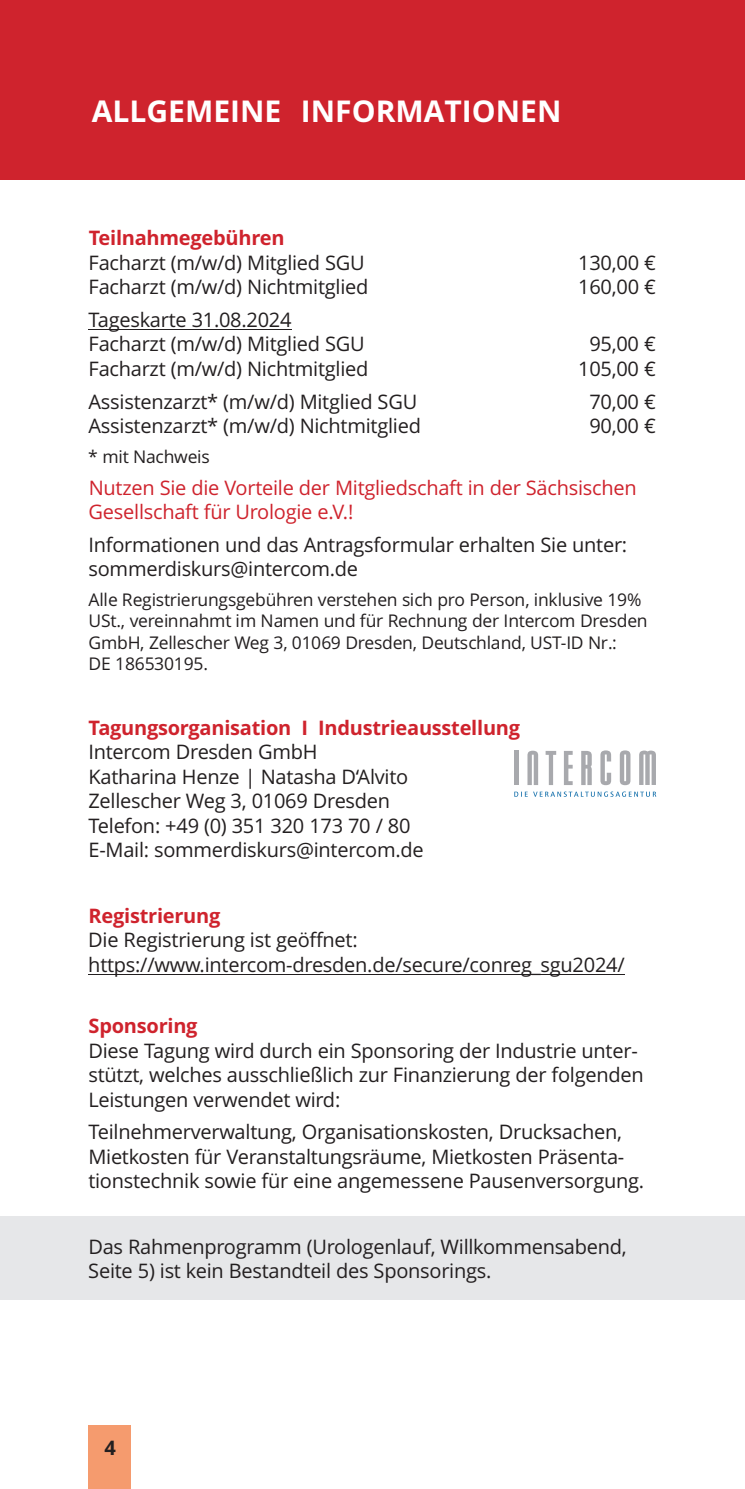
<style>
.page{position:relative;width:745px;height:1489px;background:#fff}
.page>*{position:absolute;margin:0;border:0;box-sizing:border-box;transform-origin:0 0}
.t1{font:700 30px "Open Sans";color:#fff}
.t2{font:20px/24.5px "Open Sans";letter-spacing:-.015em;color:#231f20}
.t3{font:20px/24.5px "Open Sans";letter-spacing:-.015em;color:#cf232d}
.t4{font:700 20px "Open Sans";letter-spacing:-.015em;color:#cf232d}
.t5{font:700 20px "Open Sans";color:#231f20}
.t6{font:17.5px/21.5px "Open Sans";letter-spacing:-.025em;color:#231f20}
.t7{font:17.5px "Open Sans";color:#231f20}
</style>
<div class="page">
<div style="left:0;top:1216px;width:744px;height:83px;background:#e6e7e9"></div>
<hr style="left:89px;top:329px;width:202px;height:1px;background:#231f20">
<hr style="left:89px;top:973px;width:535px;height:1px;background:#231f20">
<div style="left:0;top:0;width:744px;height:180px;background:#cf232d"></div>
<div style="left:89px;top:1424px;width:42px;height:64px;background:#f59b6e"></div>
<svg style="left:514px;top:791px;width:142px;height:5px"></svg>
<svg style="left:527px;top:750px;width:11px;height:35px"></svg>
<svg style="left:639px;top:750px;width:16px;height:35px"></svg>
<svg style="left:619px;top:750px;width:11px;height:35px"></svg>
<svg style="left:600px;top:750px;width:10px;height:35px"></svg>
<svg style="left:581px;top:751px;width:10px;height:34px"></svg>
<svg style="left:564px;top:751px;width:8px;height:34px"></svg>
<svg style="left:545px;top:751px;width:11px;height:34px"></svg>
<hr style="left:514px;top:751px;width:4px;height:34px;background:#a8a9ad">
<h1 class="t1" style="left:92px;top:99px;width:471px">ALLGEMEINE INFORMATIONEN</h1>
<p class="t4" style="left:89px;top:230px;width:197px">Teilnahmegebühren</p>
<p class="t2" style="left:89px;top:252px;width:277px">Facharzt (m/w/d) Mitglied SGU</p>
<p class="t2" style="left:578px;top:252px;width:79px">130,00 €</p>
<p class="t2" style="left:89px;top:277px;width:281px">Facharzt (m/w/d) Nichtmitglied</p>
<p class="t2" style="left:578px;top:277px;width:79px">160,00 €</p>
<p class="t2" style="left:88px;top:309px;width:277px">Tageskarte 31.08.2024<br>Facharzt (m/w/d) Mitglied SGU</p>
<p class="t2" style="left:589px;top:334px;width:68px">95,00 €</p>
<p class="t2" style="left:88px;top:358px;width:281px">Facharzt (m/w/d) Nichtmitglied</p>
<p class="t2" style="left:578px;top:358px;width:79px">105,00 €</p>
<p class="t2" style="left:88px;top:391px;width:330px">Assistenzarzt* (m/w/d) Mitglied SGU</p>
<p class="t2" style="left:589px;top:391px;width:68px">70,00 €</p>
<p class="t2" style="left:88px;top:415px;width:333px">Assistenzarzt* (m/w/d) Nichtmitglied</p>
<p class="t2" style="left:589px;top:415px;width:68px">90,00 €</p>
<p class="t7" style="left:88px;top:449px;width:123px">* mit Nachweis</p>
<p class="t3" style="left:89px;top:477px;width:549px">Nutzen Sie die Vorteile der Mitgliedschaft in der Sächsischen<br>Gesellschaft für Urologie e.V.!</p>
<p class="t2" style="left:88px;top:534px;width:540px">Informationen und das Antragsformular erhalten Sie unter: sommerdiskurs@intercom.de</p>
<p class="t6" style="left:88px;top:590px;width:560px">Alle Registrierungsgebühren verstehen sich pro Person, inklusive 19% USt., vereinnahmt im Namen und für Rechnung der Intercom Dresden GmbH, Zellescher Weg 3, 01069 Dresden, Deutschland, UST-ID Nr.:<br>DE 186530195.</p>
<p class="t4" style="left:89px;top:719px;width:432px">Tagungsorganisation I Industrieausstellung</p>
<p class="t2" style="left:88px;top:741px;width:336px">Intercom Dresden GmbH<br>Katharina Henze | Natasha D‘Alvito<br>Zellescher Weg 3, 01069 Dresden<br>Telefon: +49 (0) 351 320 173 70 / 80<br>E-Mail: sommerdiskurs@intercom.de</p>
<p class="t4" style="left:89px;top:907px;width:133px">Registrierung</p>
<p class="t2" style="left:88px;top:929px;width:537px">Die Registrierung ist geöffnet: https://www.intercom-dresden.de/secure/conreg_sgu2024/</p>
<p class="t4" style="left:89px;top:1017px;width:110px">Sponsoring</p>
<p class="t2" style="left:88px;top:1040px;width:556px">Diese Tagung wird durch ein Sponsoring der Industrie unter&shy;stützt, welches ausschließlich zur Finanzierung der folgenden<br>Leistungen verwendet wird:</p>
<p class="t2" style="left:88px;top:1121px;width:557px">Teilnehmerverwaltung, Organisationskosten, Drucksachen,<br>Mietkosten für Veranstaltungsräume, Mietkosten Präsenta&shy;tionstechnik sowie für eine angemessene Pausenversorgung.</p>
<p class="t2" style="left:88px;top:1236px;width:539px">Das Rahmenprogramm (Urologenlauf, Willkommensabend,<br>Seite 5) ist kein Bestandteil des Sponsorings.</p>
<p class="t5" style="left:104px;top:1439px;width:13px">4</p>
</div>
